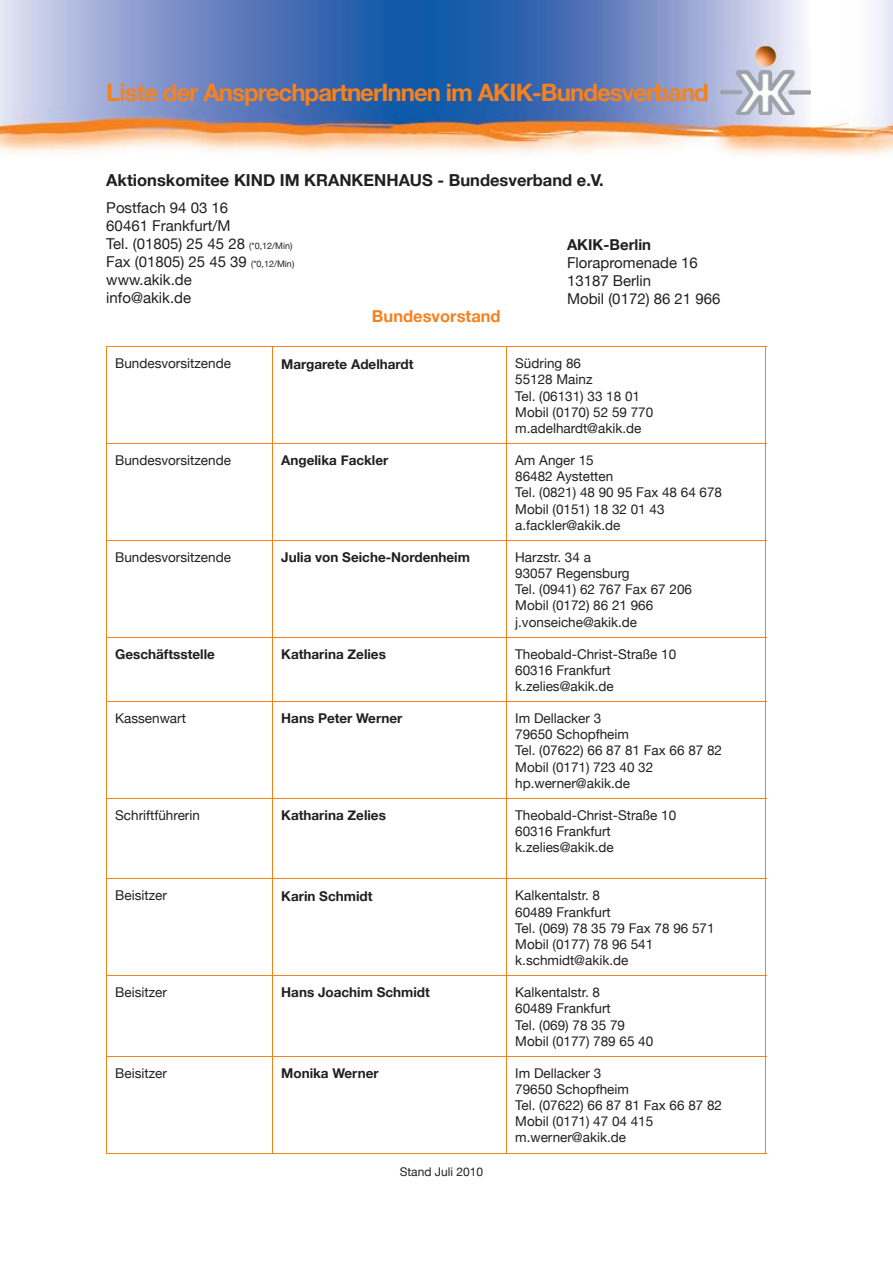
<style>
.page{position:relative;width:893px;height:1263px;background:#fff}
.page>*{position:absolute;margin:0;border:0;box-sizing:border-box;transform-origin:0 0}
.t1{font:700 24px "Helvetica Neue";letter-spacing:-.04em;color:#f5821f}
.t2{font:700 16.5px "Helvetica Neue";color:#231f20}
.t3{font:700 16.5px "Helvetica Neue";color:#f5821f}
.t4{font:15px/18px "Helvetica Neue";color:#231f20}
.t5{font:700 15px "Helvetica Neue";color:#231f20}
.t6{font:13.5px/16.2px "Helvetica Neue";color:#231f20}
.t7{font:700 13.5px "Helvetica Neue";color:#231f20}
.t8{font:12px "Helvetica Neue";color:#231f20}
.s1{font-size:9px}
</style>
<div class="page">
<hr style="left:106px;top:346px;width:167px;height:1px;background:#f5821f">
<hr style="left:106px;top:347px;width:1px;height:96px;background:#f5821f">
<hr style="left:273px;top:346px;width:234px;height:1px;background:#f5821f">
<hr style="left:272px;top:347px;width:1px;height:96px;background:#f5821f">
<hr style="left:507px;top:346px;width:259px;height:1px;background:#f5821f">
<hr style="left:506px;top:347px;width:1px;height:96px;background:#f5821f">
<hr style="left:765px;top:347px;width:1px;height:96px;background:#f5821f">
<hr style="left:106px;top:443px;width:167px;height:1px;background:#f5821f">
<hr style="left:106px;top:444px;width:1px;height:96px;background:#f5821f">
<hr style="left:273px;top:443px;width:234px;height:1px;background:#f5821f">
<hr style="left:272px;top:444px;width:1px;height:96px;background:#f5821f">
<hr style="left:507px;top:443px;width:259px;height:1px;background:#f5821f">
<hr style="left:506px;top:444px;width:1px;height:96px;background:#f5821f">
<hr style="left:765px;top:444px;width:1px;height:96px;background:#f5821f">
<hr style="left:106px;top:540px;width:167px;height:1px;background:#f5821f">
<hr style="left:106px;top:541px;width:1px;height:96px;background:#f5821f">
<hr style="left:273px;top:540px;width:234px;height:1px;background:#f5821f">
<hr style="left:272px;top:541px;width:1px;height:96px;background:#f5821f">
<hr style="left:507px;top:540px;width:259px;height:1px;background:#f5821f">
<hr style="left:506px;top:541px;width:1px;height:96px;background:#f5821f">
<hr style="left:765px;top:541px;width:1px;height:96px;background:#f5821f">
<hr style="left:106px;top:637px;width:167px;height:1px;background:#f5821f">
<hr style="left:106px;top:638px;width:1px;height:63px;background:#f5821f">
<hr style="left:273px;top:637px;width:234px;height:1px;background:#f5821f">
<hr style="left:272px;top:638px;width:1px;height:63px;background:#f5821f">
<hr style="left:507px;top:637px;width:259px;height:1px;background:#f5821f">
<hr style="left:506px;top:638px;width:1px;height:63px;background:#f5821f">
<hr style="left:765px;top:638px;width:1px;height:63px;background:#f5821f">
<hr style="left:106px;top:701px;width:167px;height:1px;background:#f5821f">
<hr style="left:106px;top:702px;width:1px;height:96px;background:#f5821f">
<hr style="left:273px;top:701px;width:234px;height:1px;background:#f5821f">
<hr style="left:272px;top:702px;width:1px;height:96px;background:#f5821f">
<hr style="left:507px;top:701px;width:259px;height:1px;background:#f5821f">
<hr style="left:506px;top:702px;width:1px;height:96px;background:#f5821f">
<hr style="left:765px;top:702px;width:1px;height:96px;background:#f5821f">
<hr style="left:106px;top:798px;width:167px;height:1px;background:#f5821f">
<hr style="left:106px;top:799px;width:1px;height:80px;background:#f5821f">
<hr style="left:273px;top:798px;width:234px;height:1px;background:#f5821f">
<hr style="left:272px;top:799px;width:1px;height:80px;background:#f5821f">
<hr style="left:507px;top:798px;width:259px;height:1px;background:#f5821f">
<hr style="left:506px;top:799px;width:1px;height:80px;background:#f5821f">
<hr style="left:765px;top:799px;width:1px;height:80px;background:#f5821f">
<hr style="left:106px;top:879px;width:167px;height:1px;background:#f5821f">
<hr style="left:106px;top:879px;width:1px;height:96px;background:#f5821f">
<hr style="left:273px;top:879px;width:234px;height:1px;background:#f5821f">
<hr style="left:272px;top:879px;width:1px;height:96px;background:#f5821f">
<hr style="left:507px;top:879px;width:259px;height:1px;background:#f5821f">
<hr style="left:506px;top:879px;width:1px;height:96px;background:#f5821f">
<hr style="left:765px;top:879px;width:1px;height:96px;background:#f5821f">
<hr style="left:106px;top:975px;width:167px;height:1px;background:#f5821f">
<hr style="left:106px;top:976px;width:1px;height:80px;background:#f5821f">
<hr style="left:273px;top:975px;width:234px;height:1px;background:#f5821f">
<hr style="left:272px;top:976px;width:1px;height:80px;background:#f5821f">
<hr style="left:507px;top:975px;width:259px;height:1px;background:#f5821f">
<hr style="left:506px;top:976px;width:1px;height:80px;background:#f5821f">
<hr style="left:765px;top:976px;width:1px;height:80px;background:#f5821f">
<hr style="left:106px;top:1056px;width:167px;height:1px;background:#f5821f">
<hr style="left:106px;top:1057px;width:1px;height:96px;background:#f5821f">
<hr style="left:273px;top:1056px;width:234px;height:1px;background:#f5821f">
<hr style="left:272px;top:1057px;width:1px;height:96px;background:#f5821f">
<hr style="left:507px;top:1056px;width:259px;height:1px;background:#f5821f">
<hr style="left:506px;top:1057px;width:1px;height:96px;background:#f5821f">
<hr style="left:765px;top:1057px;width:1px;height:96px;background:#f5821f">
<hr style="left:106px;top:1153px;width:660px;height:1px;background:#f5821f">
<img style="left:0;top:0;width:893px;height:157px">
<img style="left:720px;top:47px;width:90px;height:68px">
<h1 class="t1" style="left:106px;top:78px;width:604px">Liste der AnsprechpartnerInnen im AKIK-Bundesverband</h1>
<p class="t2" style="left:106px;top:170px;width:499px">Aktionskomitee KIND IM KRANKENHAUS - Bundesverband e.V.</p>
<p class="t4" style="left:106px;top:198px;width:189px">Postfach 94 03 16<br>60461 Frankfurt/M<br>Tel. (01805) 25 45 28 <span class="s1">(*0,12/Min)<br></span>Fax (01805) 25 45 39 <span class="s1">(*0,12/Min) </span>www.akik.de<br>info@akik.de</p>
<p class="t3" style="left:372px;top:306px;width:130px">Bundesvorstand</p>
<p class="t6" style="left:115px;top:355px;width:117px">Bundesvorsitzende</p>
<p class="t7" style="left:281px;top:355px;width:134px">Margarete Adelhardt</p>
<p class="t6" style="left:515px;top:355px;width:140px">Südring 86<br>55128 Mainz<br>Tel. (06131) 33 18 01<br>Mobil (0170) 52 59 770 m.adelhardt@akik.de</p>
<p class="t6" style="left:115px;top:452px;width:117px">Bundesvorsitzende</p>
<p class="t7" style="left:281px;top:452px;width:109px">Angelika Fackler</p>
<p class="t6" style="left:515px;top:452px;width:208px">Am Anger 15<br>86482 Aystetten<br>Tel. (0821) 48 90 95 Fax 48 64 678<br>Mobil (0151) 18 32 01 43 a.fackler@akik.de</p>
<p class="t6" style="left:115px;top:549px;width:117px">Bundesvorsitzende</p>
<p class="t7" style="left:281px;top:549px;width:190px">Julia von Seiche-Nordenheim</p>
<p class="t6" style="left:515px;top:549px;width:178px">Harzstr. 34 a<br>93057 Regensburg<br>Tel. (0941) 62 767 Fax 67 206<br>Mobil (0172) 86 21 966 j.vonseiche@akik.de</p>
<p class="t7" style="left:115px;top:646px;width:101px">Geschäftsstelle</p>
<p class="t7" style="left:281px;top:646px;width:106px">Katharina Zelies</p>
<p class="t6" style="left:515px;top:645px;width:163px">Theobald-Christ-Straße 10<br>60316 Frankfurt k.zelies@akik.de</p>
<p class="t6" style="left:115px;top:710px;width:72px">Kassenwart</p>
<p class="t7" style="left:281px;top:710px;width:123px">Hans Peter Werner</p>
<p class="t6" style="left:515px;top:710px;width:208px">Im Dellacker 3<br>79650 Schopfheim<br>Tel. (07622) 66 87 81 Fax 66 87 82<br>Mobil (0171) 723 40 32 hp.werner@akik.de</p>
<p class="t6" style="left:115px;top:807px;width:86px">Schriftführerin</p>
<p class="t7" style="left:281px;top:807px;width:106px">Katharina Zelies</p>
<p class="t6" style="left:515px;top:807px;width:163px">Theobald-Christ-Straße 10<br>60316 Frankfurt k.zelies@akik.de</p>
<p class="t6" style="left:115px;top:887px;width:53px">Beisitzer</p>
<p class="t7" style="left:281px;top:887px;width:93px">Karin Schmidt</p>
<p class="t6" style="left:515px;top:887px;width:201px">Kalkentalstr. 8<br>60489 Frankfurt<br>Tel. (069) 78 35 79 Fax 78 96 571<br>Mobil (0177) 78 96 541 k.schmidt@akik.de</p>
<p class="t6" style="left:115px;top:984px;width:53px">Beisitzer</p>
<p class="t7" style="left:281px;top:984px;width:150px">Hans Joachim Schmidt</p>
<p class="t6" style="left:515px;top:984px;width:140px">Kalkentalstr. 8<br>60489 Frankfurt<br>Tel. (069) 78 35 79<br>Mobil (0177) 789 65 40</p>
<p class="t6" style="left:115px;top:1065px;width:53px">Beisitzer</p>
<p class="t7" style="left:281px;top:1065px;width:99px">Monika Werner</p>
<p class="t6" style="left:515px;top:1065px;width:208px">Im Dellacker 3<br>79650 Schopfheim<br>Tel. (07622) 66 87 81 Fax 66 87 82<br>Mobil (0171) 47 04 415 m.werner@akik.de</p>
<p class="t5" style="left:567px;top:235px;width:86px">AKIK-Berlin</p>
<p class="t4" style="left:567px;top:253px;width:155px">Florapromenade 16<br>13187 Berlin<br>Mobil (0172) 86 21 966</p>
<p class="t8" style="left:400px;top:1165px;width:85px">Stand Juli 2010</p>
</div>
